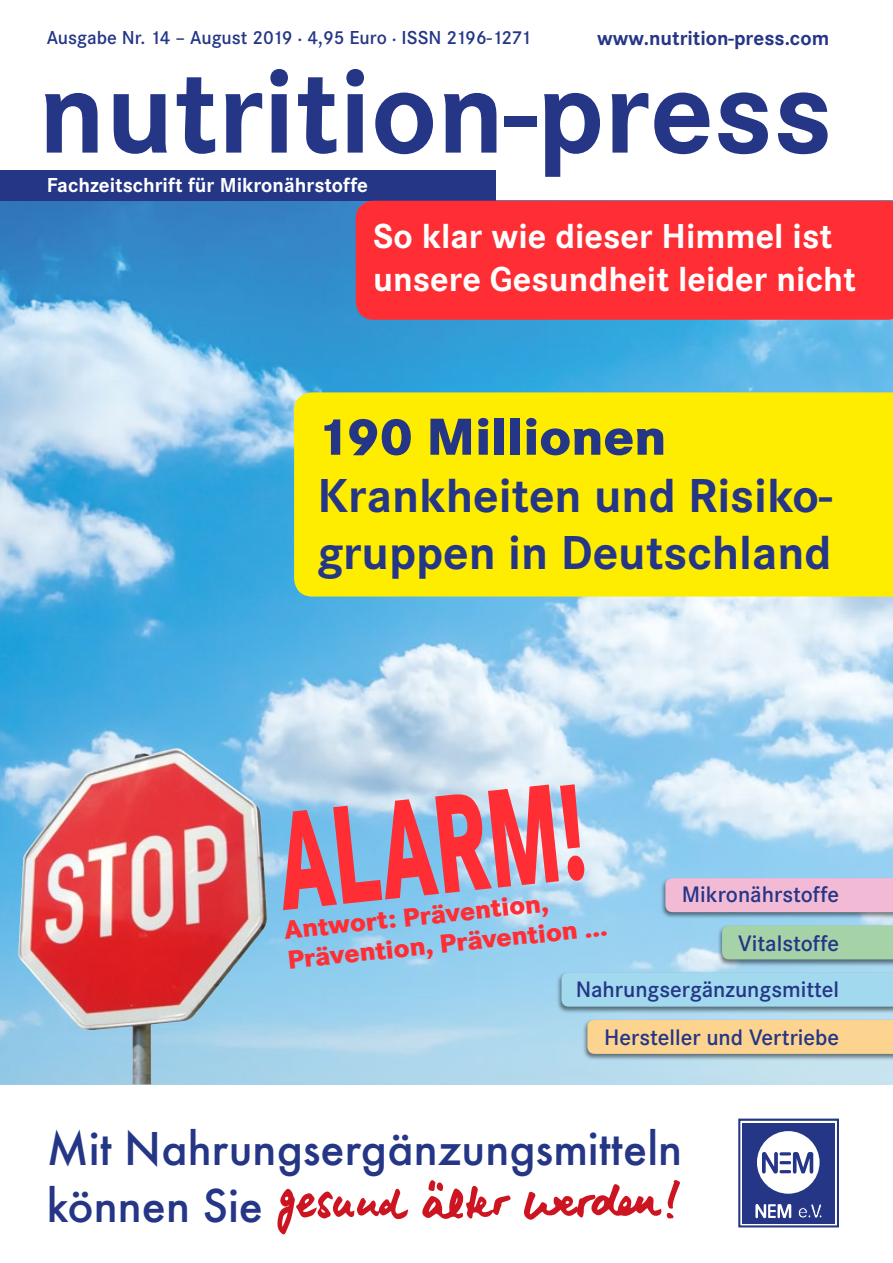
<style>
.page{position:relative;width:893px;height:1263px;background:#fff}
.page>*{position:absolute;margin:0;border:0;box-sizing:border-box;transform-origin:0 0}
.t1{font:700 123px "Corporate S";color:#253686}
.t2{font:800 54px "Corporate S";color:#253686}
.t3{font:700 49.5px/57px "Corporate S";color:#253686}
.t4{font:500 49.5px/57px "Futura T";color:#253686}
.t5{font:700 36px/43.2px "Corporate S";color:#fff}
.t6{font:800 27px/30px "Corporate S";color:#ff2d34}
.t7{font:600 23.25px/48.4px "Corporate S";color:#253686;text-align:right}
.t8{font:700 21px "Corporate S";color:#fff}
.t9{font:700 21px "Corporate S";color:#253686}
.t10{font:600 19.5px "Corporate S";color:#253686}
</style>
<div class="page">
<img style="left:0;top:201px;width:893px;height:883px">
<div style="left:0;top:170px;width:496px;height:31px;background:#253686"></div>
<div style="left:660px;top:877px;width:233px;height:42px;background:#000;opacity:.5"></div>
<div style="left:665px;top:878px;width:228px;height:34px;background:#f3bad6"></div>
<div style="left:717px;top:925px;width:176px;height:41px;background:#000;opacity:.5"></div>
<div style="left:722px;top:925px;width:171px;height:34px;background:#a6d2a7"></div>
<div style="left:556px;top:972px;width:337px;height:41px;background:#000;opacity:.5"></div>
<div style="left:561px;top:973px;width:332px;height:34px;background:#a2d9ee"></div>
<div style="left:582px;top:1019px;width:311px;height:42px;background:#000;opacity:.5"></div>
<div style="left:587px;top:1020px;width:306px;height:34px;background:#fdd48f"></div>
<div style="left:738px;top:1119px;width:101px;height:108px;background:linear-gradient(to right,#253686,#253686)"></div>
<div style="left:738px;top:1119px;width:101px;height:108px;border:2px solid #253686"></div>
<div style="left:742px;top:1123px;width:93px;height:100px;background:#253686"></div>
<div style="left:757px;top:1131px;width:62px;height:63px;background:#fff;border-radius:50%"></div>
<svg style="left:762px;top:1152px;width:51px;height:21px"></svg>
<svg style="left:798px;top:1204px;width:24px;height:14px"></svg>
<svg style="left:755px;top:1204px;width:36px;height:14px"></svg>
<svg style="left:277px;top:1188px;width:131px;height:47px"></svg>
<svg style="left:422px;top:1180px;width:89px;height:39px"></svg>
<svg style="left:524px;top:1180px;width:156px;height:40px"></svg>
<div style="left:294px;top:392px;width:599px;height:204px;background:#ffed00"></div>
<svg style="left:283px;top:784px;width:302px;height:126px;background:#c78a9e"></svg>
<img style="left:60px;top:748px;width:115px;height:59px">
<div style="left:356px;top:201px;width:537px;height:119px;background:#ff2d34"></div>
<p class="t10" style="left:47px;top:27px;width:486px">Ausgabe Nr. 14 – August 2019 . 4,95 Euro . ISSN 2196-1271</p>
<p class="t9" style="left:597px;top:26px;width:234px">www.nutrition-press.com</p>
<h1 class="t1" style="left:38px;top:41px;width:796px">nutrition-press</h1>
<p class="t8" style="left:47px;top:173px;width:323px">Fachzeitschrift für Mikronährstoffe</p>
<h3 class="t5" style="left:373px;top:215px;width:484px">So klar wie dieser Himmel ist unsere Gesundheit leider nicht</h3>
<h2 class="t2" style="left:317px;top:405px;width:350px">190 Millionen</h2>
<h3 class="t3" style="left:317px;top:468px;width:516px">Krankheiten und Risiko&shy;gruppen in Deutschland</h3>
<p class="t7" style="left:682px;top:871px;width:159px">Mikronährstoffe<br>Vitalstoffe</p>
<p class="t7" style="left:576px;top:965px;width:265px">Nahrungsergänzungsmittel<br>Hersteller und Vertriebe</p>
<p class="t6" style="left:283px;top:915px;width:323px;rotate:-6deg">Antwort: Prävention,<br>Prävention, Prävention ...</p>
<h3 class="t4" style="left:47px;top:1119px;width:637px">Mit Nahrungsergänzungsmitteln können Sie</h3>
</div>
